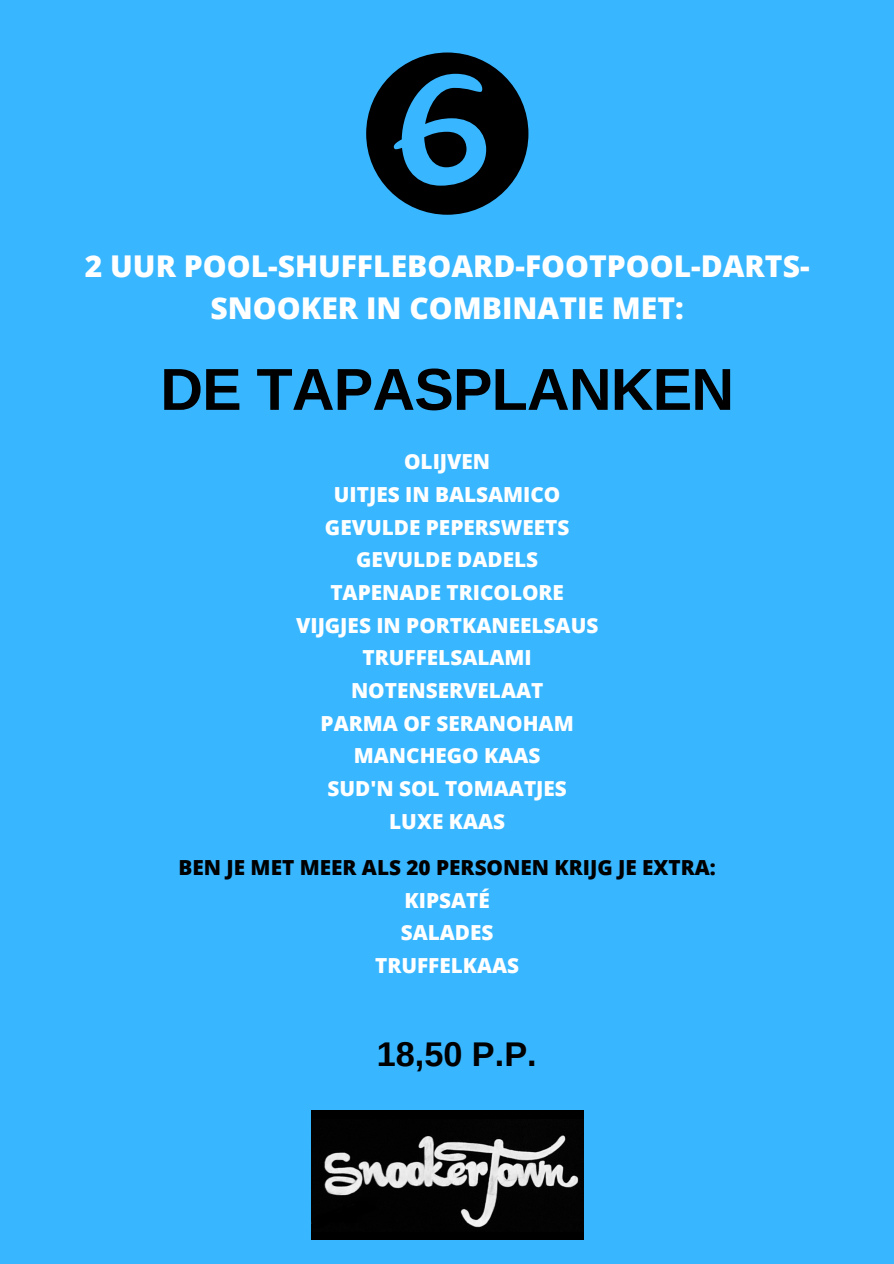
<style>
.page{position:relative;width:894px;height:1264px;background:#fff}
.page>*{position:absolute;margin:0;border:0;box-sizing:border-box;transform-origin:0 0}
.t1{font:700 59.1px "Arimo";letter-spacing:-.015em;color:#000}
.t2{font:700 34.2px "Arimo";color:#000}
.t3{font:800 30px/41.7px "Open Sans";color:#fff;text-align:center}
.t4{font:800 20.7px "Open Sans";color:#fff}
.t5{font:800 20.7px "Open Sans";color:#000}
</style>
<div class="page">
<div style="left:0;top:0;width:893px;height:1263px;background:#38b6ff"></div>
<svg style="left:366px;top:53px;width:162px;height:162px"></svg>
<img style="left:311px;top:1110px;width:272px;height:129px">
<p class="t3" style="left:85px;top:244px;width:726px">2 UUR POOL-SHUFFLEBOARD-FOOTPOOL-DARTS-<br>SNOOKER IN COMBINATIE MET:</p>
<p class="t1" style="left:160px;top:356px;width:575px">DE TAPASPLANKEN</p>
<p class="t4" style="left:404px;top:447px;width:88px">OLIJVEN</p>
<p class="t4" style="left:334px;top:480px;width:228px">UITJES IN BALSAMICO</p>
<p class="t4" style="left:325px;top:512px;width:246px">GEVULDE PEPERSWEETS</p>
<p class="t4" style="left:356px;top:545px;width:183px">GEVULDE DADELS</p>
<p class="t4" style="left:330px;top:578px;width:235px">TAPENADE TRICOLORE</p>
<p class="t4" style="left:296px;top:610px;width:304px">VIJGJES IN PORTKANEELSAUS</p>
<p class="t4" style="left:362px;top:643px;width:171px">TRUFFELSALAMI</p>
<p class="t4" style="left:351px;top:676px;width:194px">NOTENSERVELAAT</p>
<p class="t4" style="left:320px;top:708px;width:254px">PARMA OF SERANOHAM</p>
<p class="t4" style="left:354px;top:741px;width:188px">MANCHEGO KAAS</p>
<p class="t4" style="left:327px;top:774px;width:241px">SUD'N SOL TOMAATJES</p>
<p class="t4" style="left:389px;top:806px;width:117px">LUXE KAAS</p>
<p class="t5" style="left:178px;top:852px;width:538px">BEN JE MET MEER ALS 20 PERSONEN KRIJG JE EXTRA:</p>
<p class="t4" style="left:404px;top:885px;width:87px">KIPSATÉ</p>
<p class="t4" style="left:400px;top:918px;width:94px">SALADES</p>
<p class="t4" style="left:375px;top:950px;width:146px">TRUFFELKAAS</p>
<p class="t2" style="left:376px;top:1035px;width:161px">18,50 P.P.</p>
</div>
